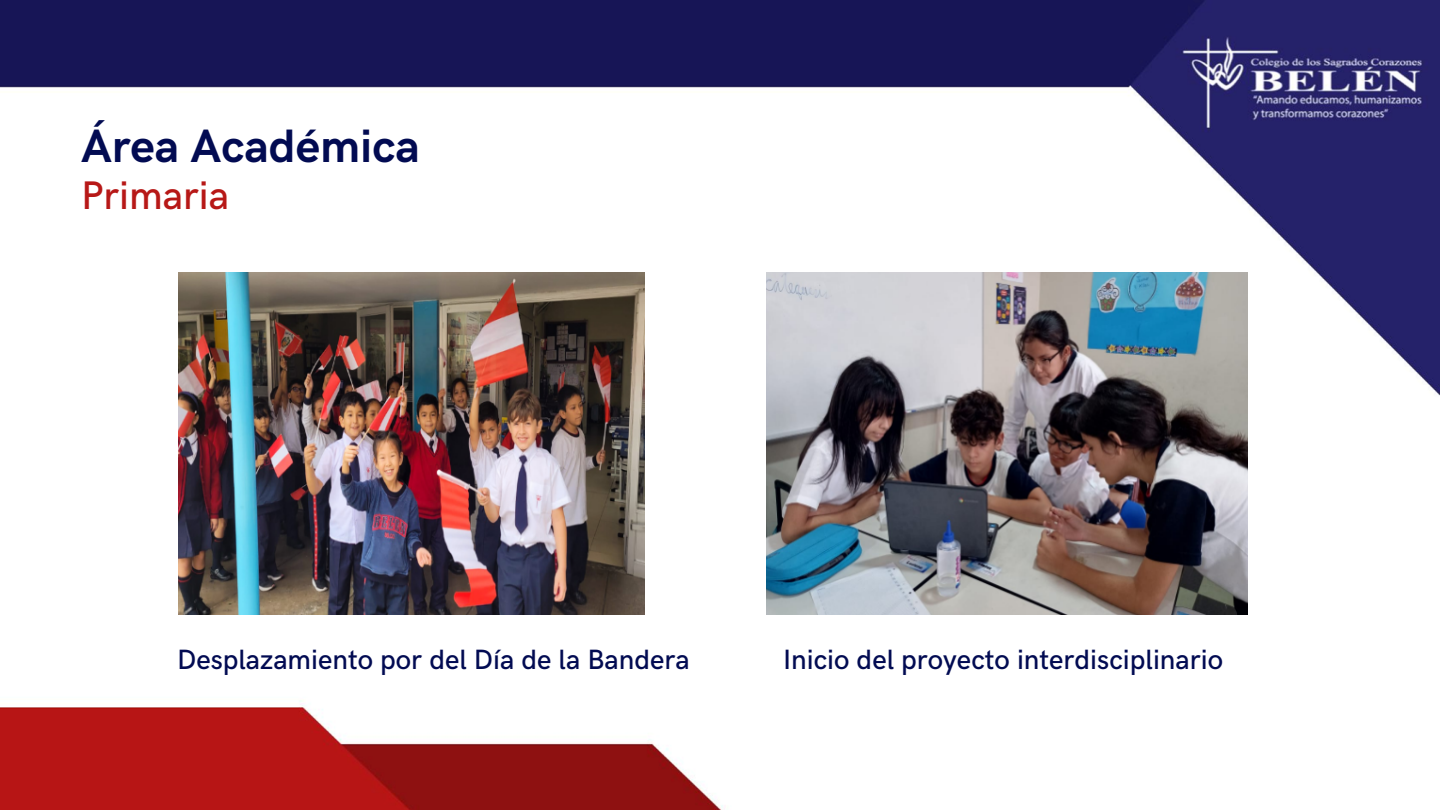
<style>
.page{position:relative;width:1440px;height:810px;background:#fff}
.page>*{position:absolute;margin:0;border:0;box-sizing:border-box;transform-origin:0 0}
.t1{font:700 47px "HK Grotesk";color:#020b52}
.t2{font:500 40px "HK Grotesk";color:#b71817}
.t3{font:500 28px "HK Grotesk";color:#020b52}
</style>
<div class="page">
<img style="left:0;top:0;width:1440px;height:810px">
<img style="left:179px;top:273px;width:465px;height:342px">
<img style="left:766px;top:273px;width:481px;height:342px">
<p class="t1" style="left:81px;top:120px;width:340px">Área Académica</p>
<p class="t2" style="left:81px;top:173px;width:150px">Primaria</p>
<p class="t3" style="left:177px;top:644px;width:514px">Desplazamiento por del Día de la Bandera</p>
<p class="t3" style="left:783px;top:644px;width:442px">Inicio del proyecto interdisciplinario</p>
</div>
